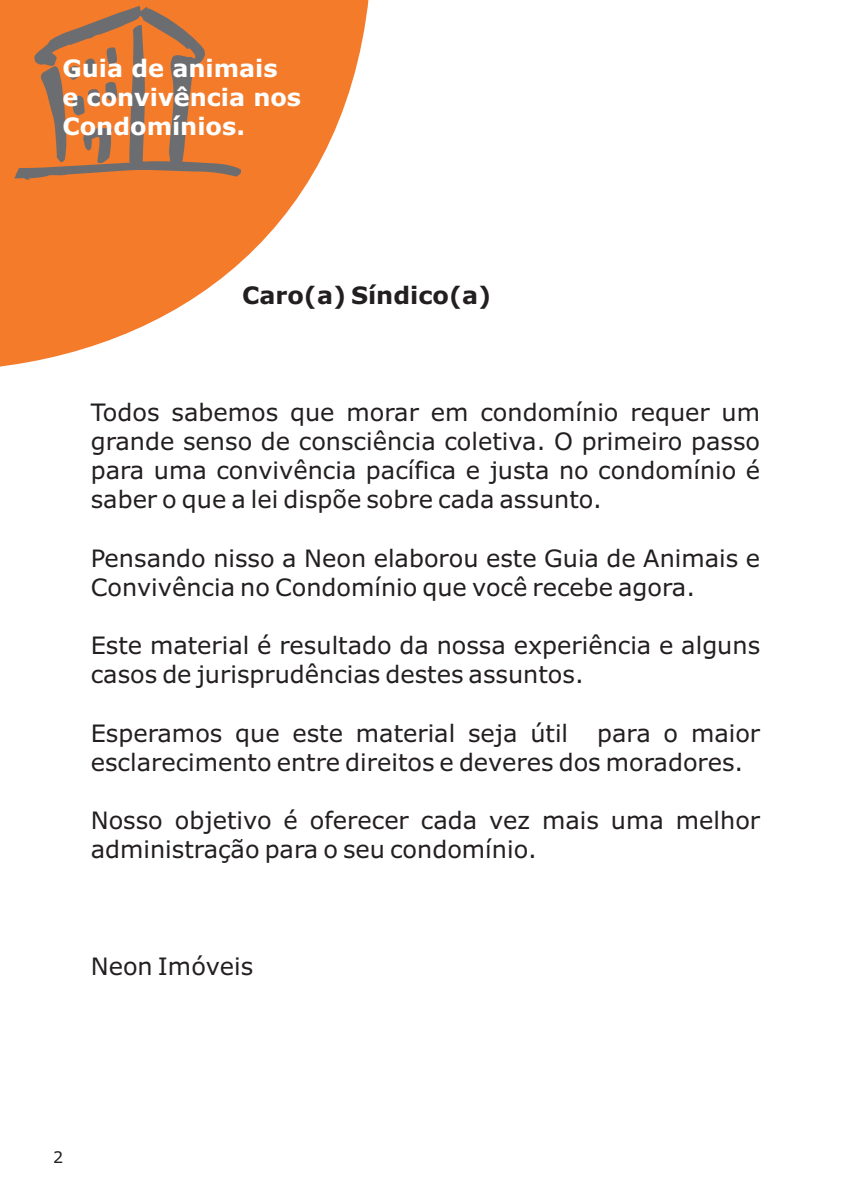
<style>
.page{position:relative;width:851px;height:1191px;background:#fff}
.page>*{position:absolute;margin:0;border:0;box-sizing:border-box;transform-origin:0 0}
.t1{font:24px/29.2px "Verdana";color:#231f20}
.t2{font:700 24px/29.2px "Verdana";color:#fff}
.t3{font:700 24px "Verdana";color:#231f20}
.t4{font:16px "Verdana";color:#231f20}
</style>
<div class="page">
<svg style="left:0;top:0;width:369px;height:367px;fill:#f47b2a"></svg>
<svg style="left:15px;top:6px;width:226px;height:174px;background:#ce773d"></svg>
<p class="t2" style="left:62px;top:55px;width:240px">Guia de animais<br>e convivência nos<br>Condomínios.</p>
<p class="t3" style="left:242px;top:285px;width:250px">Caro(a) Síndico(a)</p>
<p class="t1" style="left:91px;top:399px;width:670px;text-align:justify">Todos sabemos que morar em condomínio requer um grande senso de consciência coletiva. O primeiro passo para uma convivência pacífica e justa no condomínio é saber o que a lei dispõe sobre cada assunto.</p>
<p class="t1" style="left:91px;top:545px;width:670px">Pensando nisso a Neon elaborou este Guia de Animais e<br>Convivência no Condomínio que você recebe agora.</p>
<p class="t1" style="left:91px;top:633px;width:670px">Este material é resultado da nossa experiência e alguns casos de jurisprudências destes assuntos.</p>
<p class="t1" style="left:91px;top:720px;width:670px">Esperamos que este material seja útil para o maior esclarecimento entre direitos e deveres dos moradores.</p>
<p class="t1" style="left:91px;top:808px;width:670px">Nosso objetivo é oferecer cada vez mais uma melhor administração para o seu condomínio.</p>
<p class="t1" style="left:91px;top:953px;width:164px">Neon Imóveis</p>
<p class="t4" style="left:53px;top:1150px;width:12px">2</p>
</div>
